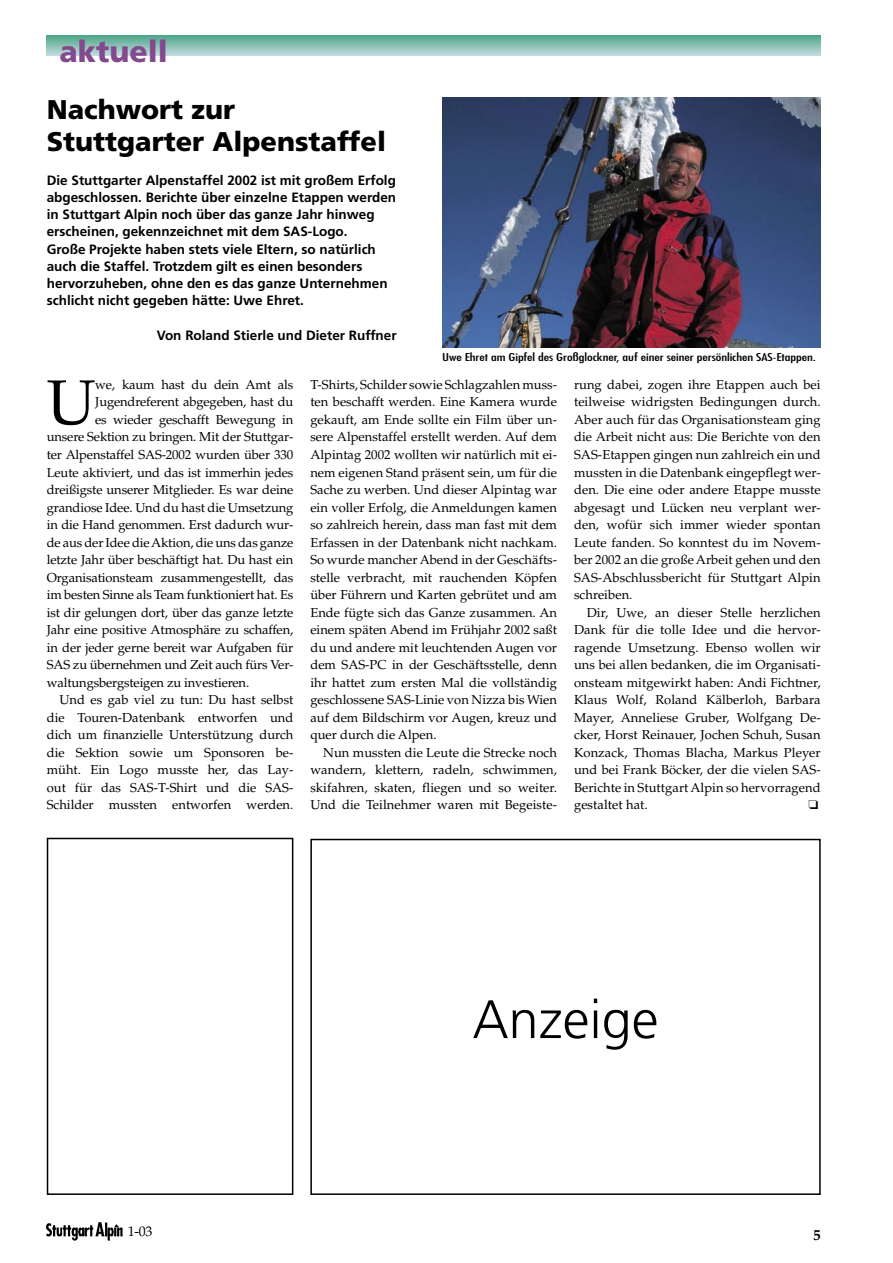
<style>
.page{position:relative;width:893px;height:1263px;background:#fff}
.page>*{position:absolute;margin:0;border:0;box-sizing:border-box;transform-origin:0 0}
.Bodytext_Initial{font:63px "Palatino";color:#000}
.t1{font:300 54px "Frutiger";color:#000}
.t2{font:900 30px "Frutiger";color:#83488e}
.t3{font:900 27px/32.4px "Frutiger";color:#000}
.t4{font:700 15px "Palatino";color:#000}
.t5{font:13.95px "Palatino";color:#000}
.Aktuell-Vorspann{font:700 13.5px/17.2px "Frutiger";color:#000}
.Bodytext_Einzug{font:12.9px/17.5px "Palatino";letter-spacing:.005em;color:#000;text-align:justify}
.Bodytext_Initial-2{font:12.9px "Palatino";letter-spacing:-.01em;color:#000}
.Bildunterschrift{font:condensed 10.5px "Futura";letter-spacing:-.005em;color:#000;scale:1.43 1}
</style>
<div class="page">
<img style="left:442px;top:98px;width:379px;height:250px">
<div style="left:47px;top:35px;width:774px;height:20px;background:linear-gradient(to bottom,#4da587,#b8d6d7)"></div>
<img style="left:46px;top:1222px;width:77px;height:18px">
<div style="left:47px;top:838px;width:246px;height:357px;border:2px solid #000"></div>
<div style="left:310px;top:839px;width:511px;height:356px;border:2px solid #000"></div>
<p class="t2" style="left:60px;top:34px;width:110px">aktuell</p>
<p class="t3" style="left:47px;top:93px;width:341px">Nachwort zur<br>Stuttgarter Alpenstaffel</p>
<p class="Aktuell-Vorspann" style="left:47px;top:171px;width:351px">Die Stuttgarter Alpenstaffel 2002 ist mit großem Erfolg abgeschlossen. Berichte über einzelne Etappen werden in Stuttgart Alpin noch über das ganze Jahr hinweg erscheinen, gekennzeichnet mit dem SAS-Logo.</p>
<p class="Aktuell-Vorspann" style="left:47px;top:240px;width:342px">Große Projekte haben stets viele Eltern, so natürlich auch die Staffel. Trotzdem gilt es einen besonders hervorzuheben, ohne den es das ganze Unternehmen schlicht nicht gegeben hätte: Uwe Ehret.</p>
<p class="Aktuell-Vorspann" style="left:157px;top:326px;width:241px">Von Roland Stierle und Dieter Ruffner</p>
<p class="Bildunterschrift" style="left:442px;top:350px;width:263px">Uwe Ehret am Gipfel des Großglockner, auf einer seiner persönlichen SAS-Etappen.</p>
<p class="Bodytext_Initial" style="left:47px;top:365px;width:51px">U</p>
<p class="Bodytext_Initial-2" style="left:95px;top:377px;width:200px">we, kaum hast du dein Amt als</p>
<p class="Bodytext_Initial-2" style="left:95px;top:394px;width:200px">Jugendreferent abgegeben, hast du</p>
<p class="Bodytext_Initial-2" style="left:95px;top:412px;width:200px">es wieder geschafft Bewegung in</p>
<p class="Bodytext_Initial-2" style="left:47px;top:429px;width:248px">unsere Sektion zu bringen. Mit der Stuttgar-</p>
<p class="Bodytext_Initial-2" style="left:47px;top:447px;width:248px">ter Alpenstaffel SAS-2002 wurden über 330</p>
<p class="Bodytext_Initial-2" style="left:47px;top:464px;width:248px">Leute aktiviert, und das ist immerhin jedes</p>
<p class="Bodytext_Initial-2" style="left:47px;top:482px;width:248px">dreißigste unserer Mitglieder. Es war deine</p>
<p class="Bodytext_Initial-2" style="left:47px;top:500px;width:248px">grandiose Idee. Und du hast die Umsetzung</p>
<p class="Bodytext_Initial-2" style="left:47px;top:517px;width:248px">in die Hand genommen. Erst dadurch wur-</p>
<p class="Bodytext_Initial-2" style="left:47px;top:535px;width:248px">de aus der Idee die Aktion, die uns das ganze</p>
<p class="Bodytext_Initial-2" style="left:47px;top:552px;width:248px">letzte Jahr über beschäftigt hat. Du hast ein</p>
<p class="Bodytext_Initial-2" style="left:47px;top:570px;width:248px">Organisationsteam zusammengestellt, das</p>
<p class="Bodytext_Initial-2" style="left:47px;top:587px;width:248px">im besten Sinne als Team funktioniert hat. Es</p>
<p class="Bodytext_Initial-2" style="left:47px;top:605px;width:248px">ist dir gelungen dort, über das ganze letzte</p>
<p class="Bodytext_Initial-2" style="left:47px;top:622px;width:248px">Jahr eine positive Atmosphäre zu schaffen,</p>
<p class="Bodytext_Initial-2" style="left:47px;top:640px;width:248px">in der jeder gerne bereit war Aufgaben für</p>
<p class="Bodytext_Initial-2" style="left:47px;top:657px;width:248px">SAS zu übernehmen und Zeit auch fürs Ver-</p>
<p class="Bodytext_Initial-2" style="left:47px;top:675px;width:204px">waltungsbergsteigen zu investieren.</p>
<p class="Bodytext_Einzug" style="left:47px;top:691px;width:248px;text-indent:13px">Und es gab viel zu tun: Du hast selbst die Touren-Datenbank entworfen und dich um finanzielle Unterstützung durch die Sektion sowie um Sponsoren be&shy;müht. Ein Logo musste her, das Lay&shy;out für das SAS-T-Shirt und die SAS-Schilder mussten entworfen werden.</p>
<p class="Bodytext_Einzug" style="left:310px;top:376px;width:248px">T-Shirts, Schilder sowie Schlagzahlen muss&shy;ten beschafft werden. Eine Kamera wurde gekauft, am Ende sollte ein Film über un&shy;sere Alpenstaffel erstellt werden. Auf dem Alpintag 2002 wollten wir natürlich mit ei&shy;nem eigenen Stand präsent sein, um für die Sache zu werben. Und dieser Alpintag war ein voller Erfolg, die Anmeldungen kamen so zahlreich herein, dass man fast mit dem Erfassen in der Datenbank nicht nachkam.<br>So wurde mancher Abend in der Geschäfts&shy;stelle verbracht, mit rauchenden Köpfen über Führern und Karten gebrütet und am Ende fügte sich das Ganze zusammen. An einem späten Abend im Frühjahr 2002 saßt du und andere mit leuchtenden Augen vor dem SAS-PC in der Geschäftsstelle, denn ihr hattet zum ersten Mal die vollständig geschlossene SAS-Linie von Nizza bis Wien auf dem Bildschirm vor Augen, kreuz und quer durch die Alpen.</p>
<p class="Bodytext_Einzug" style="left:310px;top:744px;width:248px;text-indent:13px">Nun mussten die Leute die Strecke noch wandern, klettern, radeln, schwimmen, skifahren, skaten, fliegen und so weiter.<br>Und die Teilnehmer waren mit Begeiste-</p>
<p class="Bodytext_Einzug" style="left:574px;top:376px;width:248px">rung dabei, zogen ihre Etappen auch bei teilweise widrigsten Bedingungen durch.<br>Aber auch für das Organisationsteam ging die Arbeit nicht aus: Die Berichte von den SAS-Etappen gingen nun zahlreich ein und mussten in die Datenbank eingepflegt wer&shy;den. Die eine oder andere Etappe musste abgesagt und Lücken neu verplant wer&shy;den, wofür sich immer wieder spontan Leute fanden. So konntest du im Novem&shy;ber 2002 an die große Arbeit gehen und den SAS-Abschlussbericht für Stuttgart Alpin schreiben.</p>
<p class="Bodytext_Einzug" style="left:574px;top:604px;width:248px;text-indent:13px">Dir, Uwe, an dieser Stelle herzlichen Dank für die tolle Idee und die hervor&shy;ragende Umsetzung. Ebenso wollen wir uns bei allen bedanken, die im Organisati&shy;onsteam mitgewirkt haben: Andi Fichtner, Klaus Wolf, Roland Kälberloh, Barbara Mayer, Anneliese Gruber, Wolfgang De&shy;cker, Horst Reinauer, Jochen Schuh, Susan Konzack, Thomas Blacha, Markus Pleyer und bei Frank Böcker, der die vielen SAS-Berichte in Stuttgart Alpin so hervorragend gestaltet hat.</p>
<p class="t5" style="left:128px;top:1223px;width:26px">1-03</p>
<p class="t1" style="left:472px;top:989px;width:188px">Anzeige</p>
<p class="t4" style="left:813px;top:1226px;width:9px">5</p>
</div>
